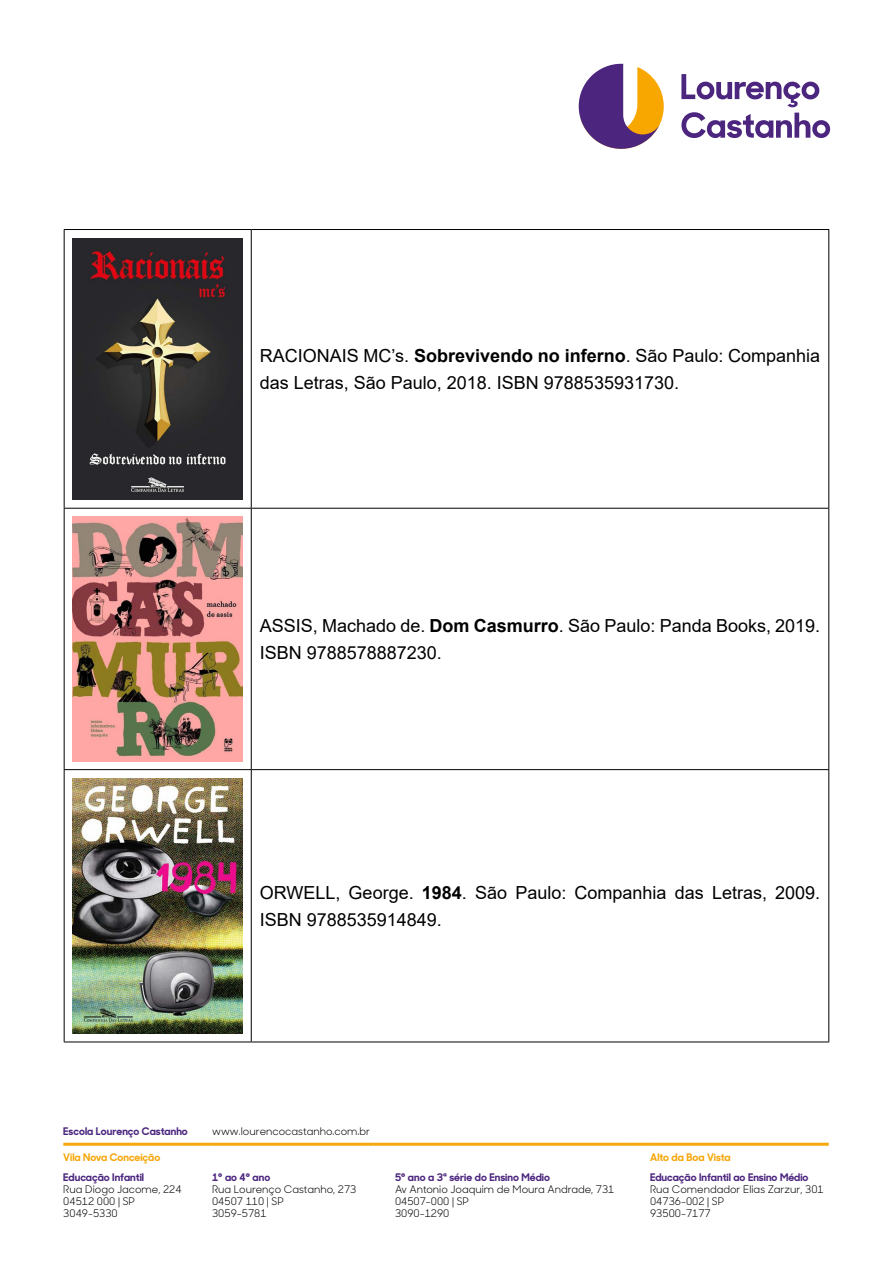
<style>
.page{position:relative;width:893px;height:1263px;background:#fff}
.page>*{position:absolute;margin:0;border:0;box-sizing:border-box;transform-origin:0 0}
.t1{font:18px/27px "Arial";color:#000}
.t2{font:10.5px/12px "Sharp Sans No 1";color:#000}
.t3{font:700 10.5px "Sharp Sans No 1";color:#4b267f}
.t4{font:700 10.5px "Sharp Sans No 1";color:#f7a70a}
.s1{font-weight:700}
</style>
<div class="page">
<svg style="left:681px;top:74px;width:149px;height:64px"></svg>
<svg style="left:579px;top:64px;width:85px;height:85px"></svg>
<hr style="left:63px;top:1143px;width:128px;height:3px;background:#f7a70a">
<hr style="left:191px;top:1143px;width:21px;height:3px;background:#f7a70a">
<hr style="left:212px;top:1143px;width:162px;height:3px;background:#f7a70a">
<hr style="left:374px;top:1143px;width:21px;height:3px;background:#f7a70a">
<hr style="left:395px;top:1143px;width:234px;height:3px;background:#f7a70a">
<hr style="left:629px;top:1143px;width:21px;height:3px;background:#f7a70a">
<hr style="left:650px;top:1143px;width:179px;height:3px;background:#f7a70a">
<hr style="left:64px;top:229px;width:187px;height:1px;background:#000">
<hr style="left:64px;top:230px;width:1px;height:278px;background:#000">
<hr style="left:251px;top:229px;width:578px;height:1px;background:#000">
<hr style="left:251px;top:230px;width:1px;height:278px;background:#000">
<hr style="left:828px;top:230px;width:1px;height:278px;background:#000">
<hr style="left:64px;top:508px;width:187px;height:1px;background:#000">
<hr style="left:64px;top:509px;width:1px;height:260px;background:#000">
<hr style="left:251px;top:508px;width:578px;height:1px;background:#000">
<hr style="left:251px;top:509px;width:1px;height:260px;background:#000">
<hr style="left:828px;top:509px;width:1px;height:260px;background:#000">
<hr style="left:64px;top:769px;width:187px;height:1px;background:#000">
<hr style="left:64px;top:770px;width:1px;height:271px;background:#000">
<hr style="left:251px;top:769px;width:578px;height:1px;background:#000">
<hr style="left:251px;top:770px;width:1px;height:271px;background:#000">
<hr style="left:828px;top:770px;width:1px;height:271px;background:#000">
<hr style="left:64px;top:1041px;width:187px;height:1px;background:#000">
<hr style="left:251px;top:1041px;width:578px;height:1px;background:#000">
<img style="left:73px;top:238px;width:170px;height:262px">
<img style="left:73px;top:517px;width:170px;height:244px">
<img style="left:73px;top:778px;width:170px;height:255px">
<p class="t1" style="left:260px;top:342px;width:562px">RACIONAIS MC’s. <span class="s1">Sobrevivendo no inferno</span>. São Paulo: Companhia das Letras, São Paulo, 2018. ISBN 9788535931730.</p>
<p class="t1" style="left:260px;top:612px;width:562px">ASSIS, Machado de. <span class="s1">Dom Casmurro</span>. São Paulo: Panda Books, 2019.<br>ISBN 9788578887230.</p>
<p class="t1" style="left:260px;top:879px;width:562px">ORWELL, George. <span class="s1">1984</span>. São Paulo: Companhia das Letras, 2009.<br>ISBN 9788535914849.</p>
<p class="t3" style="left:63px;top:1123px;width:126px">Escola Lourenço Castanho</p>
<p class="t2" style="left:212px;top:1125px;width:160px">www.lourencocastanho.com.br</p>
<p class="t4" style="left:63px;top:1150px;width:98px">Vila Nova Conceição</p>
<p class="t4" style="left:650px;top:1150px;width:82px">Alto da Boa Vista</p>
<p class="t3" style="left:63px;top:1169px;width:82px">Educação Infantil</p>
<p class="t2" style="left:63px;top:1182px;width:120px">Rua Diogo Jacome, 224<br>04512 000 | SP<br>3049-5330</p>
<p class="t3" style="left:212px;top:1169px;width:60px">1° ao 4° ano</p>
<p class="t2" style="left:212px;top:1182px;width:146px">Rua Lourenço Castanho, 273<br>04507 110 | SP<br>3059-5781</p>
<p class="t3" style="left:395px;top:1169px;width:156px">5° ano a 3ª série do Ensino Médio</p>
<p class="t2" style="left:395px;top:1182px;width:221px">Av Antonio Joaquim de Moura Andrade, 731<br>04507-000 | SP<br>3090-1290</p>
<p class="t3" style="left:650px;top:1169px;width:160px">Educação Infantil ao Ensino Médio</p>
<p class="t2" style="left:650px;top:1182px;width:175px">Rua Comendador Elias Zarzur, 301<br>04736-002 | SP<br>93500-7177</p>
</div>
